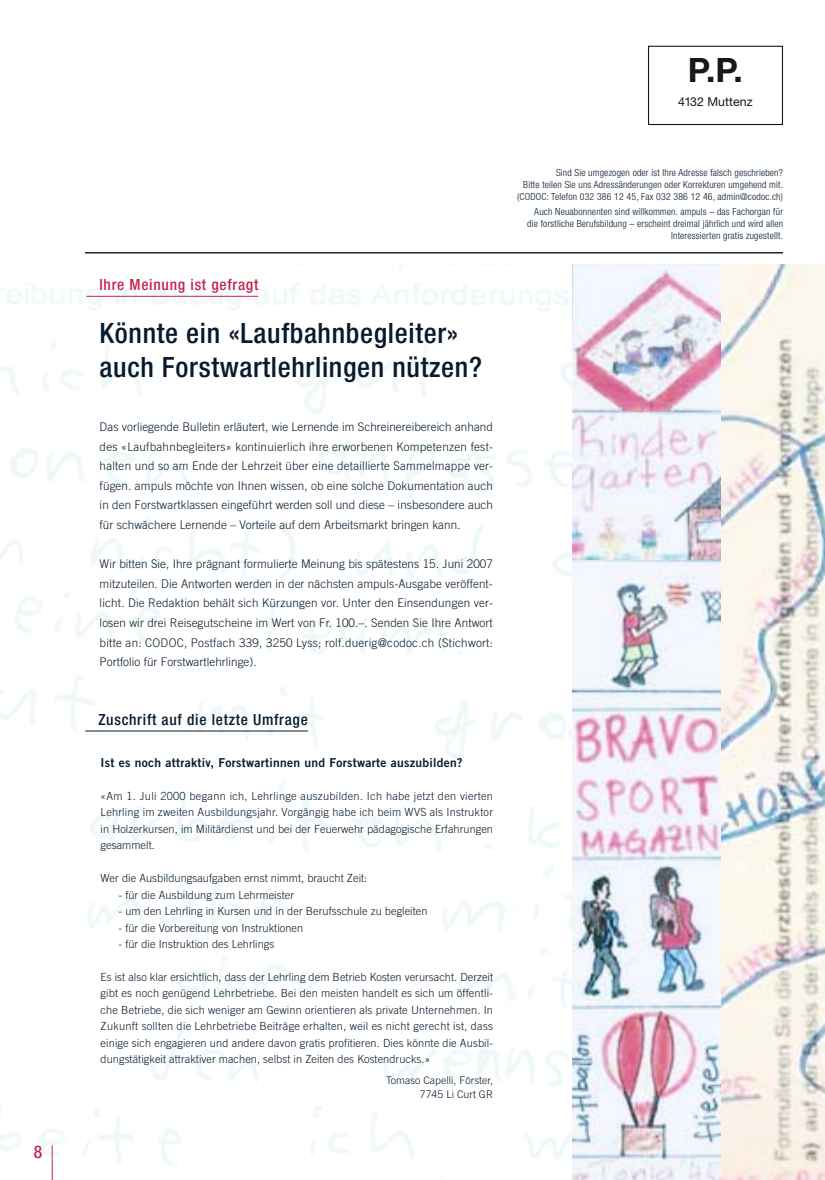
<style>
.page{position:relative;width:825px;height:1180px;background:#fff}
.page>*{position:absolute;margin:0;border:0;box-sizing:border-box;transform-origin:0 0}
.t1{font:700 33.6px "Helvetica Neue";color:#181819}
.t2{font:500 condensed 28px/34.3px "Helvetica Neue";letter-spacing:.025em;color:#081b2d}
.t3{font:500 condensed 17.5px "Helvetica Neue";color:#bf274d}
.t4{font:500 condensed 15.4px "Helvetica Neue";letter-spacing:.05em;color:#081b2d}
.t5{font:500 condensed 15.4px "Helvetica Neue";letter-spacing:.05em;color:#bf274d}
.t6{font:12.25px "Trade Gothic Bold Two";letter-spacing:.025em;color:#081b2d}
.t7{font:12.25px "Helvetica Neue";letter-spacing:.005em;color:#181819}
.t8{font:300 11.9px/19.6px "Trade Gothic";letter-spacing:.005em;color:#081b2d;text-align:justify}
.t9{font:300 11.2px/16.4px "Trade Gothic";letter-spacing:.005em;color:#081b2d;text-align:justify}
.t10{font:300 10.5px/14px "Trade Gothic";letter-spacing:.005em;color:#081b2d;text-align:right}
.t11{font:300 condensed 9.8px/11.9px "Helvetica Neue";letter-spacing:.02em;color:#081b2d;text-align:right}
</style>
<div class="page">
<img style="left:572px;top:559px;width:149px;height:621px">
<svg style="left:572px;top:413px;width:149px;height:146px;fill:#f0f1fa"></svg>
<svg style="left:572px;top:264px;width:149px;height:149px"></svg>
<img style="left:721px;top:264px;width:103px;height:916px">
<hr style="left:86px;top:296px;width:172px;height:1px;background:#bf274d">
<div style="left:647px;top:46px;width:135px;height:79px;border:1px solid #181819"></div>
<hr style="left:85px;top:730px;width:223px;height:1px;background:#081b2d">
<hr style="left:85px;top:252px;width:697px;height:1px;background:#081b2d">
<hr style="left:52px;top:1145px;width:1px;height:35px;background:#bf274d">
<h3 class="t3" style="left:34px;top:1145px;width:10px">8</h3>
<h1 class="t1" style="left:687px;top:58px;width:56px">P.P.</h1>
<p class="t7" style="left:677px;top:97px;width:76px">4132 Muttenz</p>
<h3 class="t5" style="left:99px;top:279px;width:160px">Ihre Meinung ist gefragt</h3>
<h2 class="t2" style="left:100px;top:318px;width:384px">Könnte ein «Laufbahnbegleiter» auch Forstwartlehrlingen nützen?</h2>
<p class="t8" style="left:100px;top:418px;width:395px">Das vorliegende Bulletin erläutert, wie Lernende im Schreinereibereich anhand des «Laufbahnbegleiters» kontinuierlich ihre erworbenen Kompetenzen fest&shy;halten und so am Ende der Lehrzeit über eine detaillierte Sammelmappe ver&shy;fügen. ampuls möchte von Ihnen wissen, ob eine solche Dokumentation auch in den Forstwartklassen eingeführt werden soll und diese – insbesondere auch für schwächere Lernende – Vorteile auf dem Arbeitsmarkt bringen kann.</p>
<p class="t8" style="left:100px;top:555px;width:395px">Wir bitten Sie, Ihre prägnant formulierte Meinung bis spätestens 15. Juni 2007 mitzuteilen. Die Antworten werden in der nächsten ampuls-Ausgabe veröffent&shy;licht. Die Redaktion behält sich Kürzungen vor. Unter den Einsendungen ver&shy;losen wir drei Reisegutscheine im Wert von Fr. 100.–. Senden Sie Ihre Antwort bitte an: CODOC, Postfach 339, 3250 Lyss; rolf.duerig@codoc.ch (Stichwort:<br>Portfolio für Forstwartlehrlinge).</p>
<h3 class="t4" style="left:98px;top:714px;width:211px">Zuschrift auf die letzte Umfrage</h3>
<p class="t6" style="left:101px;top:758px;width:363px">Ist es noch attraktiv, Forstwartinnen und Forstwarte auszubilden?</p>
<p class="t9" style="left:101px;top:789px;width:394px">«Am 1. Juli 2000 begann ich, Lehrlinge auszubilden. Ich habe jetzt den vierten Lehrling im zweiten Ausbildungsjahr. Vorgängig habe ich beim WVS als Instruktor in Holzerkursen, im Militärdienst und bei der Feuerwehr pädagogische Erfahrungen gesammelt.</p>
<p class="t9" style="left:101px;top:871px;width:268px">Wer die Ausbildungsaufgaben ernst nimmt, braucht Zeit:</p>
<p class="t9" style="left:118px;top:887px;width:177px">- für die Ausbildung zum Lehrmeister</p>
<p class="t9" style="left:118px;top:904px;width:310px">- um den Lehrling in Kursen und in der Berufsschule zu begleiten</p>
<p class="t9" style="left:118px;top:920px;width:186px">- für die Vorbereitung von Instruktionen</p>
<p class="t9" style="left:118px;top:937px;width:157px">- für die Instruktion des Lehrlings</p>
<p class="t9" style="left:101px;top:970px;width:394px">Es ist also klar ersichtlich, dass der Lehrling dem Betrieb Kosten verursacht. Derzeit gibt es noch genügend Lehrbetriebe. Bei den meisten handelt es sich um öffentli&shy;che Betriebe, die sich weniger am Gewinn orientieren als private Unternehmen. In Zukunft sollten die Lehrbetriebe Beiträge erhalten, weil es nicht gerecht ist, dass einige sich engagieren und andere davon gratis profitieren. Dies könnte die Ausbil&shy;dungstätigkeit attraktiver machen, selbst in Zeiten des Kostendrucks.»</p>
<p class="t10" style="left:386px;top:1074px;width:108px">Tomaso Capelli, Förster,<br>7745 Li Curt GR</p>
<p class="t11" style="left:517px;top:167px;width:267px">Sind Sie umgezogen oder ist Ihre Adresse falsch geschrieben?<br>Bitte teilen Sie uns Adressänderungen oder Korrekturen umgehend mit. (CODOC: Telefon 032 386 12 45, Fax 032 386 12 46, admin@codoc.ch)</p>
<p class="t11" style="left:527px;top:207px;width:257px">Auch Neuabonnenten sind willkommen. ampuls – das Fachorgan für die forstliche Berufsbildung – erscheint dreimal jährlich und wird allen<br>Interessierten gratis zugestellt.</p>
</div>
